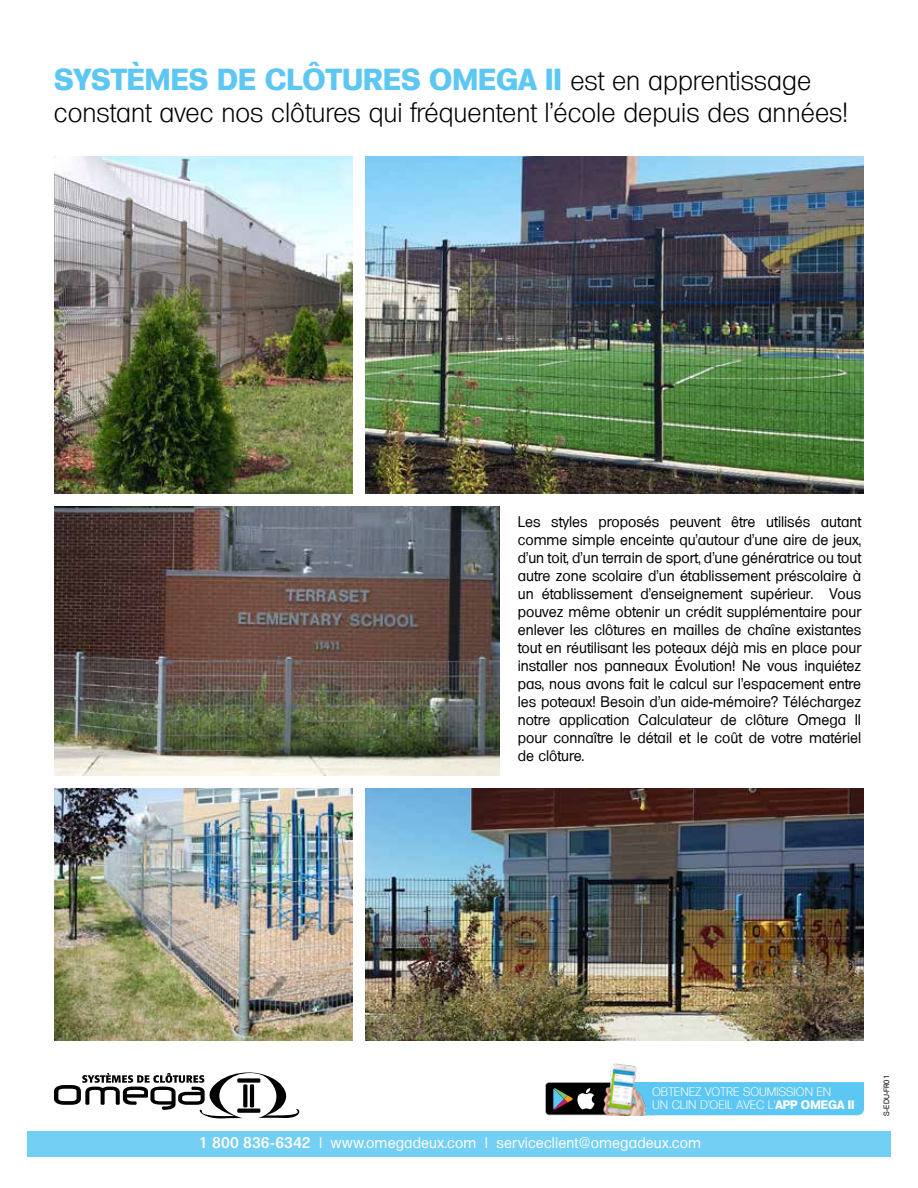
<style>
.page{position:relative;width:918px;height:1188px;background:#fff}
.page>*{position:absolute;margin:0;border:0;box-sizing:border-box;transform-origin:0 0}
.t1{font:700 29.7px "Formula";color:#5cc7f2}
.t2{font:300 27px "Formula";color:#000}
.t3{font:15px/18px "Formula";color:#000;text-align:justify}
.t4{font:15px "Formula";letter-spacing:.01em;color:#fff}
.t5{font:300 12px/13.5px "Formula";color:#fff}
.t6{font:7.5px "Formula";color:#000}
.s1{font-weight:300;font-size:27px;color:#000}
.s2{font-weight:700}
.s3{font-weight:500}
</style>
<div class="page">
<img style="left:54px;top:157px;width:298px;height:337px">
<img style="left:54px;top:789px;width:298px;height:252px">
<img style="left:54px;top:507px;width:446px;height:269px">
<img style="left:365px;top:789px;width:499px;height:252px">
<img style="left:365px;top:157px;width:499px;height:337px">
<div style="left:546px;top:1083px;width:110px;height:32px;background:#000;border-radius:3px"></div>
<svg style="left:553px;top:1088px;width:37px;height:22px"></svg>
<div style="left:663px;top:1082px;width:201px;height:33px;background:#5cc7f2"></div>
<img style="left:590px;top:1063px;width:73px;height:52px">
<div style="left:27px;top:1131px;width:864px;height:25px;background:#74cff4"></div>
<svg style="left:54px;top:1072px;width:245px;height:46px"></svg>
<h1 class="t1" style="left:54px;top:61px;width:759px">SYSTÈMES DE CLÔTURES OMEGA II <span class="s1">est en apprentissage</span></h1>
<h2 class="t2" style="left:54px;top:97px;width:795px">constant avec nos clôtures qui fréquentent l’école depuis des années!</h2>
<p class="t3" style="left:518px;top:513px;width:345px">Les styles proposés peuvent être utilisés autant comme simple enceinte qu’autour d’une aire de jeux, d’un toit, d’un terrain de sport, d’une génératrice ou tout autre zone scolaire d’un établissement préscolaire à un établissement d’enseignement supérieur. Vous pouvez même obtenir un crédit supplémentaire pour enlever les clôtures en mailles de chaîne existantes tout en réutilisant les poteaux déjà mis en place pour installer nos panneaux Évolution! Ne vous inquiétez pas, nous avons fait le calcul sur l’espacement entre les poteaux! Besoin d’un aide-mémoire? Téléchargez notre application Calculateur de clôture Omega II pour connaître le détail et le coût de votre matériel de clôture.</p>
<p class="t5" style="left:652px;top:1085px;width:204px">OBTENEZ VOTRE SOUMISSION EN<br>UN CLIN D’OEIL AVEC L’<span class="s2">APP OMEGA II</span></p>
<p class="t4" style="left:199px;top:1134px;width:503px"><span class="s3">1 800 836-6342</span> | www.omegadeux.com | serviceclient@omegadeux.com</p>
<p class="t6" style="left:882px;top:1116px;width:42px;rotate:-90deg">S-EDU-FR01</p>
</div>
